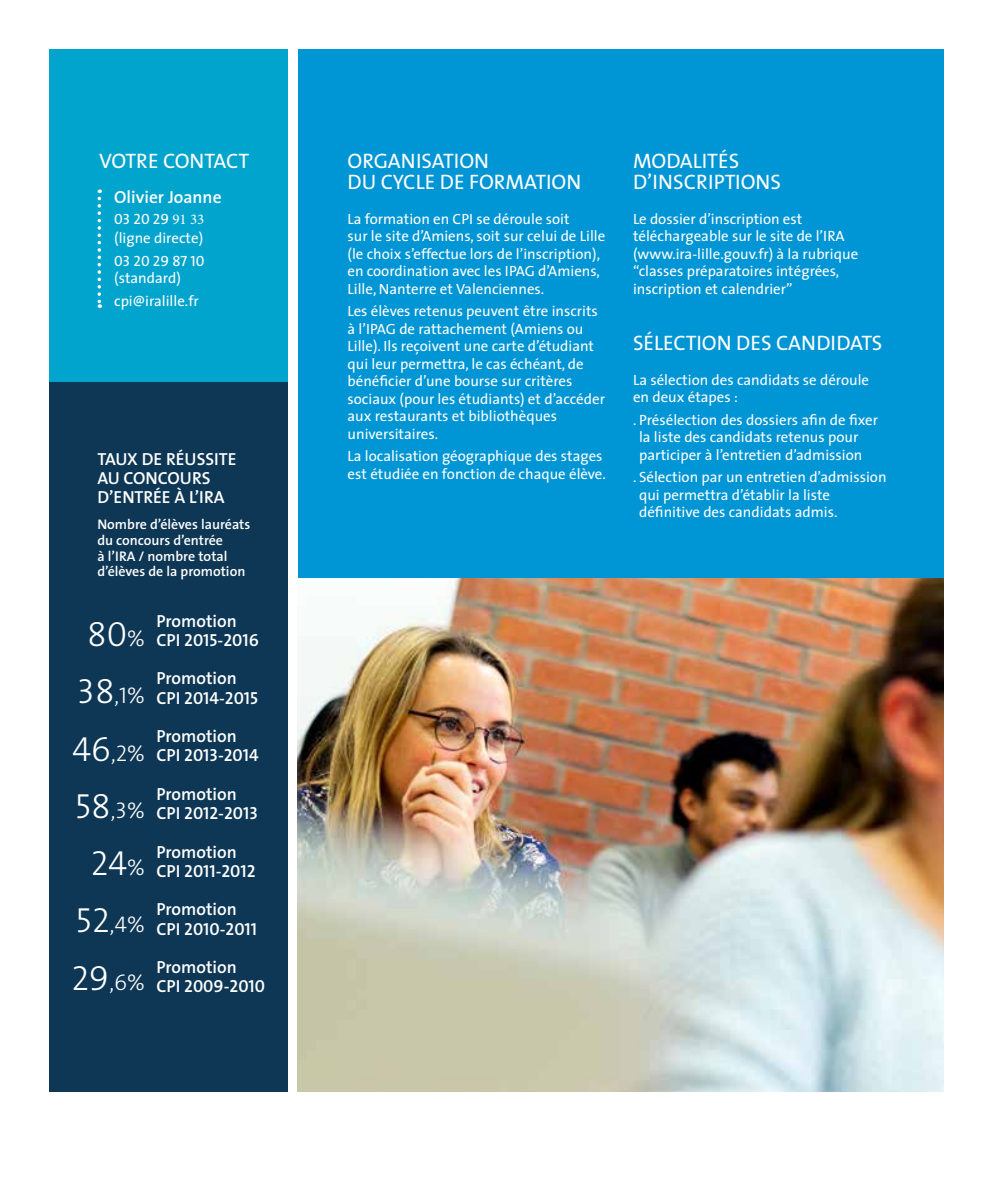
<style>
.page{position:relative;width:993px;height:1191px;background:#fff}
.page>*{position:absolute;margin:0;border:0;box-sizing:border-box;transform-origin:0 0}
.t1{font:35px "The Sans Light Caps";color:#fff}
.t2{font:22.75px "The Sans Light Caps";color:#fff}
.t3{font:21px/21px "The Sans";color:#fff}
.t4{font:600 17.5px/19.2px "The Sans";color:#fff}
.t5{font:17.5px "The Sans Semi Bold Caps";color:#fff}
.t6{font:14.88px/17.5px "The Sans";color:#fff}
.t7{font:14.88px "The Sans Caps";color:#fff}
.t8{font:600 14px/15.8px "The Sans";color:#fff}
.s1{font-family:"Minion Pro"}
.s2{font-family:"The Sans";font-weight:600}
.s3{font-size:22.75px}
.s4{font-size:35px}
</style>
<div class="page">
<img style="left:298px;top:578px;width:645px;height:513px">
<div style="left:50px;top:382px;width:238px;height:709px;background:#0d3755"></div>
<div style="left:50px;top:50px;width:238px;height:332px;background:#00a4cc"></div>
<div style="left:298px;top:50px;width:645px;height:528px;background:#0095d4"></div>
<svg style="left:97px;top:189px;width:4px;height:119px"></svg>
<h3 class="t3" style="left:99px;top:150px;width:151px">VOTRE CONTACT</h3>
<p class="t4" style="left:114px;top:187px;width:109px">Olivier Joanne</p>
<p class="t7" style="left:114px;top:206px;width:92px">03 20 29 <span class="s1">91 33</span></p>
<p class="t6" style="left:114px;top:229px;width:90px">(ligne directe)</p>
<p class="t7" style="left:114px;top:248px;width:92px">03 20 29 87 10</p>
<p class="t6" style="left:114px;top:266px;width:86px;line-height:22.4px">(standard) cpi@iralille.fr</p>
<p class="t4" style="left:97px;top:449px;width:140px">TAUX DE RÉUSSITE<br>AU CONCOURS<br>D’ENTRÉE À L’IRA</p>
<p class="t8" style="left:97px;top:516px;width:154px">Nombre d’élèves lauréats du concours d’entrée<br>à l’IRA / nombre total d’élèves de la promotion</p>
<p class="t4" style="left:156px;top:610px;width:82px">Promotion</p>
<p class="t5" style="left:156px;top:625px;width:104px"><span class="s2">CPI</span> 2015-2016</p>
<p class="t4" style="left:156px;top:668px;width:82px">Promotion</p>
<p class="t5" style="left:156px;top:683px;width:103px"><span class="s2">CPI</span> 2014-2015</p>
<p class="t4" style="left:156px;top:726px;width:82px">Promotion</p>
<p class="t5" style="left:156px;top:741px;width:104px"><span class="s2">CPI</span> 2013-2014</p>
<p class="t4" style="left:156px;top:784px;width:82px">Promotion</p>
<p class="t5" style="left:156px;top:798px;width:103px"><span class="s2">CPI</span> 2012-2013</p>
<p class="t4" style="left:156px;top:841px;width:82px">Promotion</p>
<p class="t5" style="left:156px;top:856px;width:101px"><span class="s2">CPI</span> 2011-2012</p>
<p class="t4" style="left:156px;top:899px;width:82px">Promotion</p>
<p class="t5" style="left:156px;top:914px;width:102px"><span class="s2">CPI</span> 2010-2011</p>
<p class="t4" style="left:156px;top:957px;width:82px">Promotion</p>
<p class="t5" style="left:156px;top:972px;width:110px"><span class="s2">CPI</span> 2009-2010</p>
<h1 class="t1" style="left:88px;top:605px;width:59px">80<span class="s3">%</span></h1>
<h2 class="t2" style="left:77px;top:676px;width:69px"><span class="s4">38</span>,1%</h2>
<h2 class="t2" style="left:72px;top:734px;width:74px"><span class="s4">46</span>,2%</h2>
<h2 class="t2" style="left:75px;top:791px;width:71px"><span class="s4">58</span>,3%</h2>
<h1 class="t1" style="left:91px;top:834px;width:56px">24<span class="s3">%</span></h1>
<h2 class="t2" style="left:76px;top:906px;width:71px"><span class="s4">52</span>,4%</h2>
<h2 class="t2" style="left:71px;top:963px;width:75px"><span class="s4">29</span>,6%</h2>
<h3 class="t3" style="left:347px;top:150px;width:235px">ORGANISATION<br>DU CYCLE DE FORMATION</h3>
<p class="t6" style="left:347px;top:210px;width:259px">La formation en CPI se déroule soit<br>sur le site d’Amiens, soit sur celui de Lille (le choix s’effectue lors de l’inscription), en coordination avec les IPAG d’Amiens, Lille, Nanterre et Valenciennes.</p>
<p class="t6" style="left:347px;top:302px;width:259px">Les élèves retenus peuvent être inscrits à l’IPAG de rattachement (Amiens ou Lille). Ils reçoivent une carte d’étudiant qui leur permettra, le cas échéant, de bénéficier d’une bourse sur critères sociaux (pour les étudiants) et d’accéder aux restaurants et bibliothèques universitaires.</p>
<p class="t6" style="left:347px;top:447px;width:260px">La localisation géographique des stages est étudiée en fonction de chaque élève.</p>
<h3 class="t3" style="left:632px;top:150px;width:149px">MODALITÉS<br>D’INSCRIPTIONS</h3>
<p class="t6" style="left:632px;top:210px;width:227px">Le dossier d’inscription est téléchargeable sur le site de l’IRA (www.ira-lille.gouv.fr) à la rubrique “classes préparatoires intégrées, inscription et calendrier”</p>
<h3 class="t3" style="left:632px;top:332px;width:251px">SÉLECTION DES CANDIDATS</h3>
<p class="t6" style="left:632px;top:371px;width:237px">La sélection des candidats se déroule en deux étapes :</p>
<p class="t6" style="left:639px;top:411px;width:240px;text-indent:-6px">. Présélection des dossiers afin de fixer la liste des candidats retenus pour participer à l’entretien d’admission</p>
<p class="t6" style="left:639px;top:468px;width:249px;text-indent:-6px">. Sélection par un entretien d’admission qui permettra d’établir la liste définitive des candidats admis.</p>
</div>
